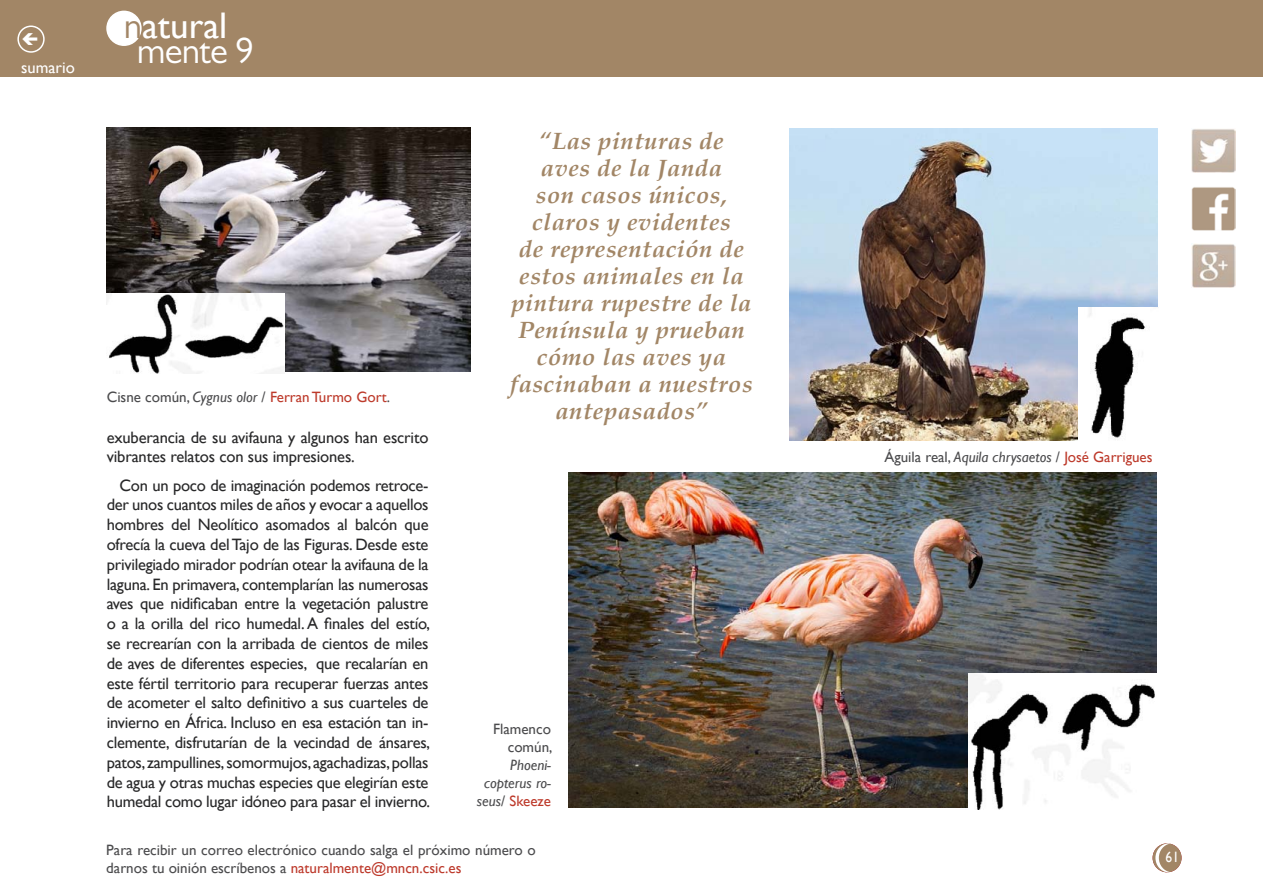
<style>
.page{position:relative;width:1263px;height:893px;background:#fff}
.page>*{position:absolute;margin:0;border:0;box-sizing:border-box;transform-origin:0 0}
.t1{font:37.05px "Gill Sans";color:#fff}
.t2{font:37.05px "Gill Sans MT Pro";letter-spacing:-.02em;color:#fff}
.t3{font:italic 700 24px/27px "Palatino";letter-spacing:.02em;color:#a28666;text-align:center}
.t4{font:16.5px/19.8px "Gill Sans";letter-spacing:-.01em;color:#282829}
.t5{font:16.5px "Gill Sans";color:#fff}
.t6{font:15px/18px "Gill Sans";color:#4b4b4d}
.t7{font:italic 15px/18px "Gill Sans";color:#4b4b4d;text-align:right}
.t8{font:15px "Gill Sans";color:#bd3a2b}
.t9{font:15px "Gill Sans";color:#fff;scale:.9 1}
.s1{font-family:"Gill Sans MT Pro";color:#a28666}
.s2{color:#4b4b4d}
.s3{font-style:italic;color:#4b4b4d}
.s4{font-style:normal}
.s5{font-style:normal;color:#bd3a2b}
.s6{color:#bd392b}
</style>
<div class="page">
<img style="left:1191px;top:187px;width:44px;height:43px">
<img style="left:1191px;top:129px;width:44px;height:44px">
<img style="left:1191px;top:244px;width:44px;height:44px">
<div style="left:1153px;top:844px;width:28px;height:28px;background:#a28666;border-radius:50%"></div>
<div style="left:1152px;top:843px;width:29px;height:29px;border:2px solid #a28666;border-radius:50%"></div>
<div style="left:0;top:0;width:1263px;height:77px;background:#a28666"></div>
<div style="left:107px;top:11px;width:34px;height:34px;background:#fff;border-radius:50%"></div>
<div style="left:106px;top:11px;width:36px;height:35px;border:2px solid #fff;border-radius:50%"></div>
<svg style="left:1155px;top:843px;width:16px;height:29px"></svg>
<div style="left:17px;top:26px;width:28px;height:27px;border:2px solid #fff;border-radius:50%"></div>
<img style="left:107px;top:128px;width:364px;height:243px">
<img style="left:569px;top:473px;width:587px;height:335px">
<img style="left:968px;top:674px;width:188px;height:135px">
<img style="left:789px;top:129px;width:368px;height:311px">
<img style="left:1078px;top:308px;width:79px;height:132px">
<img style="left:106px;top:293px;width:178px;height:80px">
<p class="t5" style="left:21px;top:58px;width:55px">sumario</p>
<h1 class="t1" style="left:124px;top:4px;width:105px"><span class="s1">n</span>atural</h1>
<h1 class="t2" style="left:137px;top:28px;width:119px">mente 9</h1>
<p class="t8" style="left:107px;top:388px;width:285px"><span class="s2">Cisne común,</span> <span class="s3">Cygnus olor</span> <span class="s2">/</span> Ferran Turmo Gort<span class="s2">.</span></p>
<p class="t4" style="left:107px;top:427px;width:323px">exuberancia de su avifauna y algunos han escrito vibrantes relatos con sus impresiones.</p>
<p class="t4" style="left:107px;top:475px;width:325px;text-align:justify;text-indent:13px">Con un poco de imaginación podemos retroce&shy;der unos cuantos miles de años y evocar a aquellos hombres del Neolítico asomados al balcón que ofrecía la cueva del Tajo de las Figuras. Desde este privilegiado mirador podrían otear la avifauna de la laguna. En primavera, contemplarían las numerosas aves que nidificaban entre la vegetación palustre o a la orilla del rico humedal. A finales del estío, se recrearían con la arribada de cientos de miles de aves de diferentes especies, que recalarían en este fértil territorio para recuperar fuerzas antes de acometer el salto definitivo a sus cuarteles de invierno en África. Incluso en esa estación tan in&shy;clemente, disfrutarían de la vecindad de ánsares, patos, zampullines, somormujos, agachadizas, pollas de agua y otras muchas especies que elegirían este humedal como lugar idóneo para pasar el invierno.</p>
<h2 class="t3" style="left:510px;top:127px;width:244px">“Las pinturas de<br>aves de la Janda<br>son casos únicos, claros y evidentes<br>de representación de estos animales en la pintura rupestre de la<br>Península y prueban cómo las aves ya fascinaban a nuestros antepasados”</h2>
<p class="t6" style="left:493px;top:720px;width:61px;text-align:right">Flamenco común,</p>
<p class="t7" style="left:477px;top:756px;width:76px">Phoeni&shy;copterus ro&shy;seus<span class="s4">/</span> <span class="s5">Skeeze</span></p>
<p class="t7" style="left:884px;top:448px;width:270px"><span class="s4">Águila real,</span> Aquila chrysaetos <span class="s4">/</span> <span class="s5">José Garrigues</span></p>
<p class="t6" style="left:106px;top:842px;width:431px">Para recibir un correo electrónico cuando salga el próximo número o darnos tu oinión escríbenos a <span class="s6">naturalmente@mncn.csic.es</span></p>
<p class="t9" style="left:1165px;top:849px;width:16px">61</p>
</div>
